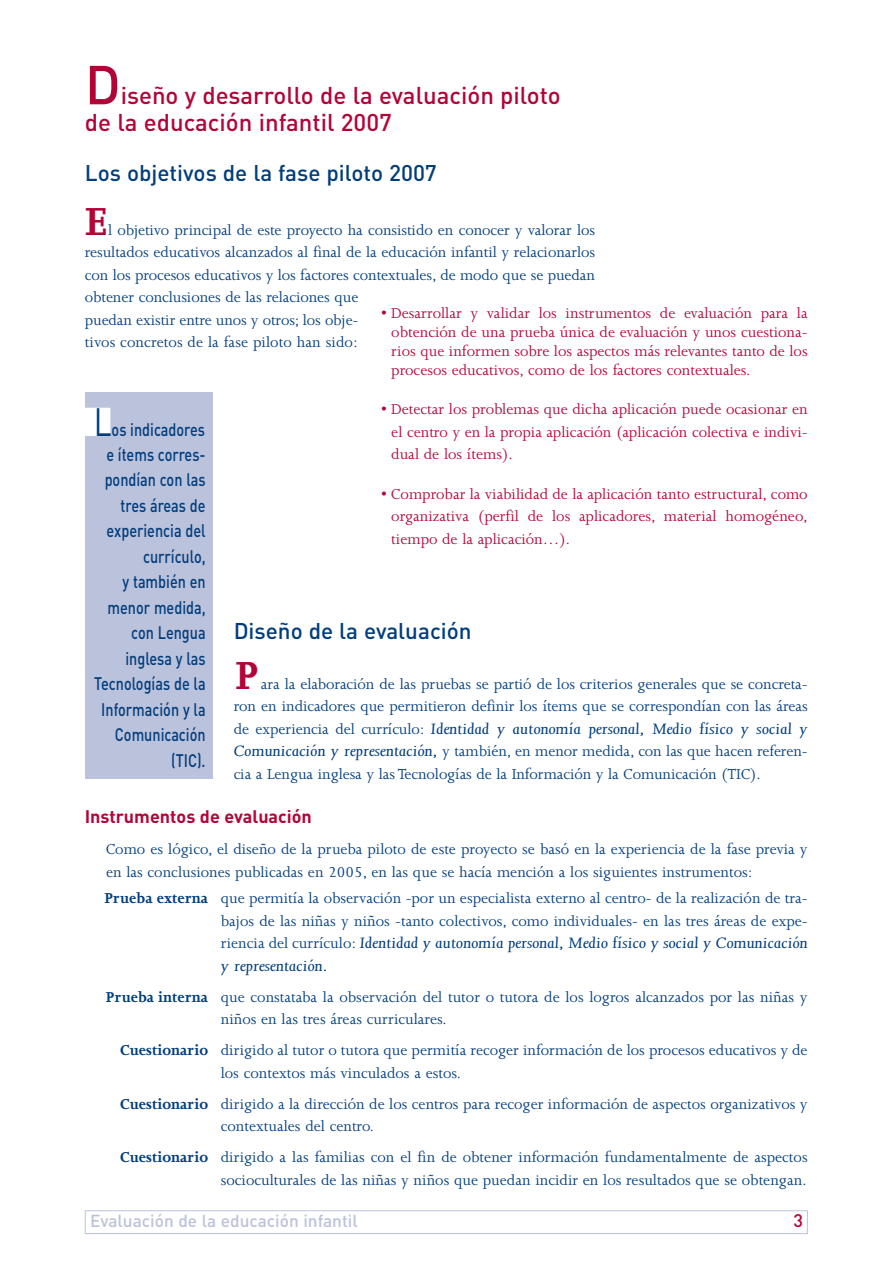
<style>
.page{position:relative;width:893px;height:1263px;background:#fff}
.page>*{position:absolute;margin:0;border:0;box-sizing:border-box;transform-origin:0 0}
.t1{font:500 54px "DIN";color:#b30437}
.t2{font:700 45px "Joanna";color:#b30437}
.t3{font:500 24px/27px "DIN";color:#b30437}
.t4{font:500 22.5px "DIN";color:#013d7d}
.t5{font:500 18px/25.5px "DIN";color:#013d7d;text-align:right;scale:.8 1}
.t6{font:700 18px "DIN";color:#b30437}
.t7{font:500 18px "DIN";color:#b30437}
.t8{font:italic 17.25px/22.5px "Joanna";color:#013d7d;scale:1.2 1}
.t9{font:500 17.25px "DIN";color:#bbc2db}
.t10{font:16.5px/22.5px "Joanna";color:#013d7d}
.t11{font:16.5px/22.5px "Joanna";color:#b30437;text-align:justify}
.s1{font-weight:400;font-size:39px}
.s2{font-style:normal;font-size:16.5px}
.s3{font-style:italic;font-size:17.25px}
.s4{font-weight:700}
</style>
<div class="page">
<div style="left:85px;top:1210px;width:723px;height:24px;border:1px solid #bbc2db"></div>
<div style="left:85px;top:393px;width:127px;height:386px;background:#bbc2db"></div>
<div style="left:37px;top:408px;width:73px;height:27px;background:#fff"></div>
<h1 class="t1" style="left:85px;top:66px;width:37px">D</h1>
<h3 class="t3" style="left:85px;top:85px;width:477px;text-indent:36px">iseño y desarrollo de la evaluación piloto de la educación infantil 2007</h3>
<h3 class="t4" style="left:85px;top:165px;width:354px">Los objetivos de la fase piloto 2007</h3>
<h2 class="t2" style="left:85px;top:205px;width:23px">E</h2>
<p class="t10" style="left:85px;top:220px;width:512px;text-indent:23px">l objetivo principal de este proyecto ha consistido en conocer y valorar los resultados educativos alcanzados al final de la educación infantil y relacionarlos con los procesos educativos y los factores contextuales, de modo que se puedan obtener conclusiones de las relaciones que<br>puedan existir entre unos y otros; los obje-<br>tivos concretos de la fase piloto han sido:</p>
<p class="t11" style="left:391px;top:305px;width:418px;line-height:18.9px;text-indent:-10px">• Desarrollar y validar los instrumentos de evaluación para la obtención de una prueba única de evaluación y unos cuestiona&shy;rios que informen sobre los aspectos más relevantes tanto de los procesos educativos, como de los factores contextuales.</p>
<p class="t11" style="left:391px;top:400px;width:418px;text-indent:-10px">• Detectar los problemas que dicha aplicación puede ocasionar en el centro y en la propia aplicación (aplicación colectiva e indivi&shy;dual de los ítems).</p>
<p class="t11" style="left:391px;top:484px;width:418px;text-indent:-10px">• Comprobar la viabilidad de la aplicación tanto estructural, como organizativa (perfil de los aplicadores, material homogéneo, tiempo de la aplicación…).</p>
<p class="t5" style="left:94px;top:418px;width:141px"><span class="s1">L</span>os indicadores</p>
<p class="t5" style="left:94px;top:443px;width:141px">e ítems corres&shy;pondían con las tres áreas de experiencia del currículo,<br>y también en menor medida, con Lengua inglesa y las<br>Tecnologías de la<br>Información y la<br>Comunicación (TIC).</p>
<h3 class="t4" style="left:234px;top:623px;width:240px">Diseño de la evaluación</h3>
<h2 class="t2" style="left:235px;top:659px;width:25px">P</h2>
<p class="t10" style="left:234px;top:674px;width:575px;text-align:right">ara la elaboración de las pruebas se partió de los criterios generales que se concreta-<br>ron en indicadores que permitieron definir los ítems que se correspondían con las áreas</p>
<p class="t8" style="left:234px;top:719px;width:480px"><span class="s2">de experiencia del currículo:</span> Identidad y autonomía personal, Medio físico y social y</p>
<p class="t10" style="left:234px;top:741px;width:576px"><span class="s3">Comunicación y representación,</span> y también, en menor medida, con las que hacen referen&shy;cia a Lengua inglesa y las Tecnologías de la Información y la Comunicación (TIC).</p>
<p class="t6" style="left:85px;top:810px;width:229px">Instrumentos de evaluación</p>
<p class="t10" style="left:106px;top:839px;width:703px">Como es lógico, el diseño de la prueba piloto de este proyecto se basó en la experiencia de la fase previa y en las conclusiones publicadas en 2005, en las que se hacía mención a los siguientes instrumentos:</p>
<p class="t10" style="left:104px;top:889px;width:705px;text-align:right"><span class="s4">Prueba externa</span> que permitía la observación -por un especialista externo al centro- de la realización de tra&shy;bajos de las niñas y niños -tanto colectivos, como individuales- en las tres áreas de expe-</p>
<p class="t8" style="left:221px;top:934px;width:491px"><span class="s2">riencia del currículo:</span> Identidad y autonomía personal, Medio físico y social y Comunicación y representación.</p>
<p class="t10" style="left:221px;top:987px;width:588px;text-indent:-115px"><span class="s4">Prueba interna</span> que constataba la observación del tutor o tutora de los logros alcanzados por las niñas y niños en las tres áreas curriculares.</p>
<p class="t10" style="left:221px;top:1041px;width:588px;text-indent:-101px"><span class="s4">Cuestionario</span> dirigido al tutor o tutora que permitía recoger información de los procesos educativos y de los contextos más vinculados a estos.</p>
<p class="t10" style="left:221px;top:1094px;width:588px;text-indent:-101px"><span class="s4">Cuestionario</span> dirigido a la dirección de los centros para recoger información de aspectos organizativos y contextuales del centro.</p>
<p class="t10" style="left:120px;top:1148px;width:689px;text-align:right"><span class="s4">Cuestionario</span> dirigido a las familias con el fin de obtener información fundamentalmente de aspectos socioculturales de las niñas y niños que puedan incidir en los resultados que se obtengan.</p>
<p class="t9" style="left:90px;top:1215px;width:269px">Evaluación de la educación infantil</p>
<p class="t7" style="left:794px;top:1214px;width:11px">3</p>
</div>
